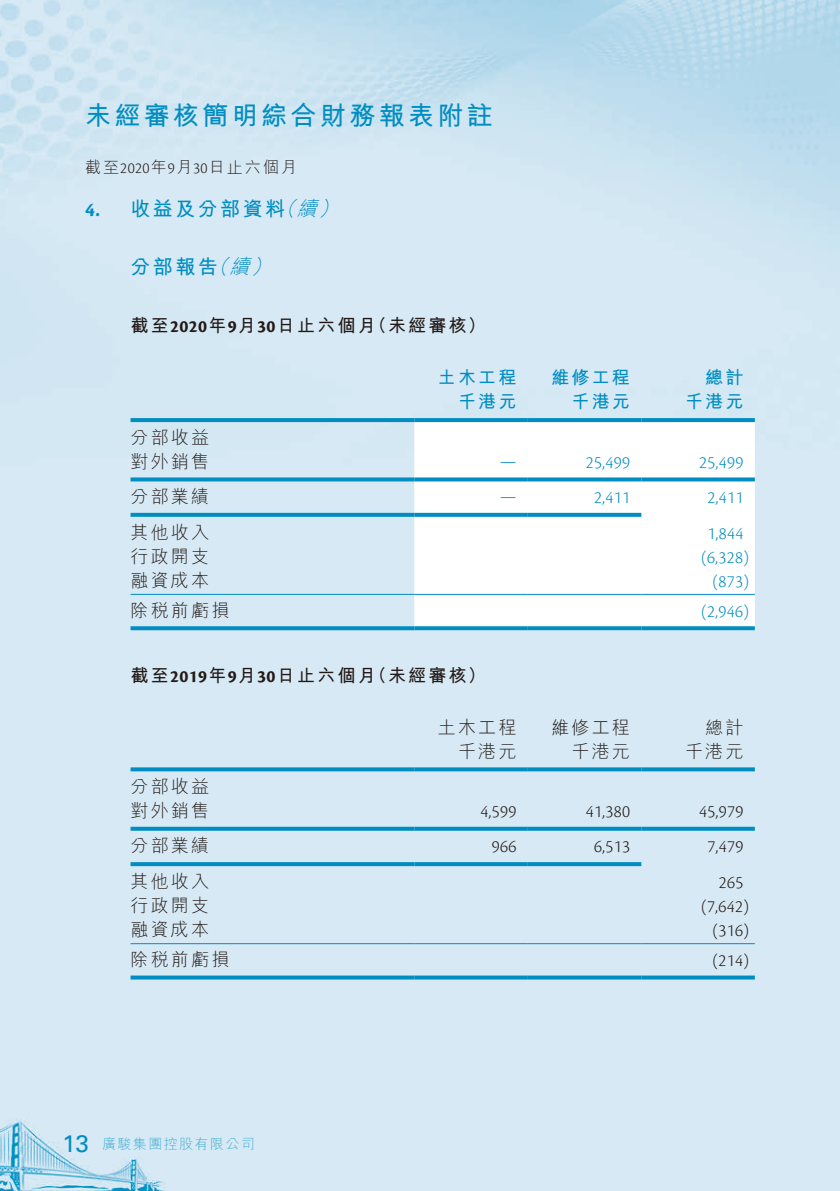
<style>
.page{position:relative;width:840px;height:1191px;background:#fff}
.page>*{position:absolute;margin:0;border:0;box-sizing:border-box;transform-origin:0 0}
.t1{font:700 26px "M Hei HK";letter-spacing:.13em;color:#008dc1}
.t2{font:700 20px "M Hei HK";letter-spacing:.12em;color:#008dc1}
.t3{font:300 18px/24px "M Hei HK";letter-spacing:.12em;color:#231916}
.t4{font:300 18px "Cronos Pro";letter-spacing:.02em;color:#231916}
.t5{font:300 18px "Cronos Pro";letter-spacing:.02em;color:#008dc1}
.t6{font:700 18px "M Hei HK";letter-spacing:.12em;color:#231916}
.t7{font:700 18px "M Hei HK";letter-spacing:.12em;color:#008dc1}
.t8{font:300 16px "M Hei HK";letter-spacing:.12em;color:#231916}
.t9{font:300 14px "M Hei HK";letter-spacing:.1em;color:#46aed4}
.s1{font-family:"Cronos Pro"}
.s2{font-weight:300;font-style:italic}
.s3{font-family:"Univers LT Std";font-weight:400;font-size:24px;color:#008dc1}
</style>
<div class="page">
<img style="left:0;top:0;width:839px;height:1191px">
<svg style="left:414px;top:422px;width:340px;height:204px"></svg>
<svg style="left:130px;top:418px;width:284px;height:4px"></svg>
<svg style="left:414px;top:418px;width:113px;height:4px"></svg>
<svg style="left:527px;top:418px;width:114px;height:4px"></svg>
<svg style="left:641px;top:418px;width:113px;height:4px"></svg>
<svg style="left:130px;top:477px;width:284px;height:4px"></svg>
<svg style="left:414px;top:477px;width:113px;height:4px"></svg>
<svg style="left:527px;top:477px;width:114px;height:4px"></svg>
<svg style="left:641px;top:477px;width:113px;height:4px"></svg>
<svg style="left:130px;top:513px;width:284px;height:4px"></svg>
<svg style="left:414px;top:513px;width:113px;height:4px"></svg>
<svg style="left:527px;top:513px;width:114px;height:4px"></svg>
<hr style="left:130px;top:594px;width:284px;height:1px;background:#008dc1">
<hr style="left:414px;top:594px;width:113px;height:1px;background:#008dc1">
<hr style="left:527px;top:594px;width:114px;height:1px;background:#008dc1">
<hr style="left:641px;top:594px;width:113px;height:1px;background:#008dc1">
<svg style="left:130px;top:626px;width:284px;height:4px"></svg>
<svg style="left:414px;top:626px;width:113px;height:4px"></svg>
<svg style="left:527px;top:626px;width:114px;height:4px"></svg>
<svg style="left:641px;top:626px;width:113px;height:4px"></svg>
<svg style="left:130px;top:767px;width:284px;height:4px"></svg>
<svg style="left:414px;top:767px;width:113px;height:4px"></svg>
<svg style="left:527px;top:767px;width:114px;height:4px"></svg>
<svg style="left:641px;top:767px;width:113px;height:4px"></svg>
<svg style="left:130px;top:826px;width:284px;height:4px"></svg>
<svg style="left:414px;top:826px;width:113px;height:4px"></svg>
<svg style="left:527px;top:826px;width:114px;height:4px"></svg>
<svg style="left:641px;top:826px;width:113px;height:4px"></svg>
<svg style="left:130px;top:862px;width:284px;height:4px"></svg>
<svg style="left:414px;top:862px;width:113px;height:4px"></svg>
<svg style="left:527px;top:862px;width:114px;height:4px"></svg>
<hr style="left:130px;top:943px;width:284px;height:1px;background:#008dc1">
<hr style="left:414px;top:943px;width:113px;height:1px;background:#008dc1">
<hr style="left:527px;top:943px;width:114px;height:1px;background:#008dc1">
<hr style="left:641px;top:943px;width:113px;height:1px;background:#008dc1">
<svg style="left:130px;top:975px;width:284px;height:4px"></svg>
<svg style="left:414px;top:975px;width:113px;height:4px"></svg>
<svg style="left:527px;top:975px;width:114px;height:4px"></svg>
<svg style="left:641px;top:975px;width:113px;height:4px"></svg>
<h1 class="t1" style="left:85px;top:97px;width:409px">未經審核簡明綜合財務報表附註</h1>
<p class="t8" style="left:85px;top:159px;width:213px">截至<span class="s1">2020</span>年<span class="s1">9</span>月<span class="s1">30</span>日止六個月</p>
<p class="t2" style="left:85px;top:194px;width:260px"><span class="s1">4.</span> 收益及分部資料<span class="s2">（續）</span></p>
<p class="t2" style="left:130px;top:252px;width:147px">分部報告<span class="s2">（續）</span></p>
<p class="t6" style="left:130px;top:313px;width:357px">截至<span class="s1">2020</span>年<span class="s1">9</span>月<span class="s1">30</span>日止六個月（未經審核）</p>
<p class="t7" style="left:437px;top:365px;width:80px">土木工程</p>
<p class="t7" style="left:551px;top:365px;width:80px">維修工程</p>
<p class="t7" style="left:705px;top:365px;width:40px">總計</p>
<p class="t7" style="left:458px;top:389px;width:60px">千港元</p>
<p class="t7" style="left:571px;top:389px;width:60px">千港元</p>
<p class="t7" style="left:684px;top:389px;width:60px">千港元</p>
<p class="t3" style="left:130px;top:425px;width:80px">分部收益對外銷售</p>
<p class="t5" style="left:499px;top:450px;width:18px">—</p>
<p class="t5" style="left:585px;top:452px;width:46px">25,499</p>
<p class="t5" style="left:698px;top:452px;width:46px">25,499</p>
<p class="t3" style="left:130px;top:484px;width:80px">分部業績</p>
<p class="t5" style="left:499px;top:486px;width:18px">—</p>
<p class="t5" style="left:593px;top:487px;width:37px">2,411</p>
<p class="t5" style="left:707px;top:487px;width:37px">2,411</p>
<p class="t3" style="left:130px;top:519px;width:80px">其他收入</p>
<p class="t5" style="left:707px;top:522px;width:37px">1,844</p>
<p class="t3" style="left:130px;top:543px;width:80px">行政開支</p>
<p class="t5" style="left:700px;top:546px;width:49px">(6,328)</p>
<p class="t3" style="left:130px;top:567px;width:80px">融資成本</p>
<p class="t5" style="left:712px;top:570px;width:38px">(873)</p>
<p class="t3" style="left:130px;top:598px;width:100px">除稅前虧損</p>
<p class="t5" style="left:700px;top:600px;width:49px">(2,946)</p>
<p class="t6" style="left:130px;top:662px;width:357px">截至<span class="s1">2019</span>年<span class="s1">9</span>月<span class="s1">30</span>日止六個月（未經審核）</p>
<p class="t3" style="left:437px;top:715px;width:80px">土木工程</p>
<p class="t3" style="left:551px;top:715px;width:80px">維修工程</p>
<p class="t3" style="left:705px;top:715px;width:40px">總計</p>
<p class="t3" style="left:458px;top:739px;width:60px">千港元</p>
<p class="t3" style="left:571px;top:739px;width:60px">千港元</p>
<p class="t3" style="left:684px;top:739px;width:60px">千港元</p>
<p class="t3" style="left:130px;top:774px;width:80px">分部收益對外銷售</p>
<p class="t4" style="left:480px;top:801px;width:37px">4,599</p>
<p class="t4" style="left:585px;top:801px;width:46px">41,380</p>
<p class="t4" style="left:698px;top:801px;width:46px">45,979</p>
<p class="t3" style="left:130px;top:833px;width:80px">分部業績</p>
<p class="t4" style="left:491px;top:836px;width:26px">966</p>
<p class="t4" style="left:593px;top:836px;width:37px">6,513</p>
<p class="t4" style="left:707px;top:836px;width:37px">7,479</p>
<p class="t3" style="left:130px;top:869px;width:80px">其他收入</p>
<p class="t4" style="left:718px;top:872px;width:26px">265</p>
<p class="t3" style="left:130px;top:893px;width:80px">行政開支</p>
<p class="t4" style="left:700px;top:896px;width:49px">(7,642)</p>
<p class="t3" style="left:130px;top:917px;width:80px">融資成本</p>
<p class="t4" style="left:712px;top:920px;width:38px">(316)</p>
<p class="t3" style="left:130px;top:947px;width:100px">除稅前虧損</p>
<p class="t4" style="left:712px;top:950px;width:38px">(214)</p>
<p class="t9" style="left:62px;top:1137px;width:194px"><span class="s3">13</span> 廣駿集團控股有限公司</p>
</div>
